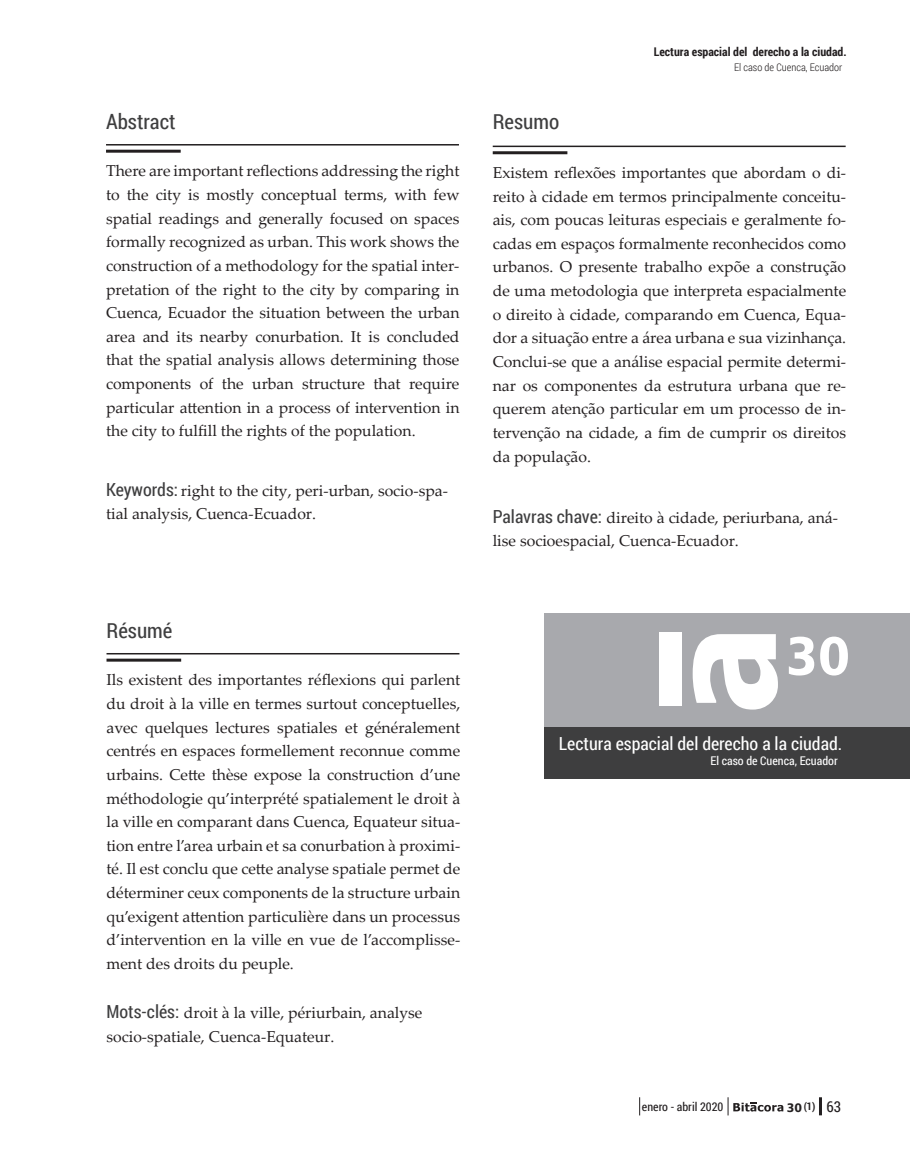
<style>
.page{position:relative;width:910px;height:1166px;background:#fff}
.page>*{position:absolute;margin:0;border:0;box-sizing:border-box;transform-origin:0 0}
.t1{font:700 51.45px "DejaVu Sans Condensed";color:#fff}
.t2{font:21px "Roboto Condensed";color:#3e3e3f}
.t3{font:18px "Roboto Condensed";color:#fff}
.RESUM{font:15.75px/23.7px "Palatino Linotype";color:#231f20;text-align:justify}
.t4{font:700 12px "Roboto Condensed";color:#231f20}
.t5{font:12px "Roboto Condensed";color:#fff}
.t6{font:12px "Roboto Condensed";color:#231f20}
.t7{font:300 10.5px "Roboto Condensed";color:#231f20}
.t8{font:700 10.5px "Roboto Condensed";color:#231f20}
.s1{font-family:"Roboto Condensed";font-size:18px;color:#3e3e3f}
.s2{font-family:"DejaVu Sans Condensed";font-size:11.7px}
.s3{font-weight:400;font-size:15px}
</style>
<div class="page">
<hr style="left:0;top:611px;width:1px;height:554px;background:#3e3e3f">
<div style="left:544px;top:613px;width:366px;height:158px;background:#a8a9ad"></div>
<div style="left:544px;top:727px;width:366px;height:51px;background:#3e3e3f"></div>
<div style="left:659px;top:631px;width:22px;height:74px;background:#fff"></div>
<svg style="left:693px;top:634px;width:85px;height:75px"></svg>
<hr style="left:819px;top:1096px;width:3px;height:18px;background:#231f20">
<svg style="left:639px;top:1097px;width:1px;height:18px"></svg>
<svg style="left:728px;top:1097px;width:55px;height:18px"></svg>
<hr style="left:106px;top:144px;width:353px;height:1px;background:#231f20">
<hr style="left:106px;top:150px;width:75px;height:3px;background:#231f20">
<hr style="left:493px;top:145px;width:353px;height:2px;background:#231f20">
<hr style="left:493px;top:151px;width:74px;height:3px;background:#231f20">
<hr style="left:107px;top:652px;width:352px;height:2px;background:#231f20">
<hr style="left:107px;top:658px;width:74px;height:3px;background:#231f20">
<p class="t2" style="left:106px;top:107px;width:71px">Abstract</p>
<p class="RESUM" style="left:106px;top:158px;width:355px">There are important reflections addressing the right to the city is mostly conceptual terms, with few spatial readings and generally focused on spaces formally recognized as urban. This work shows the construction of a methodology for the spatial inter&shy;pretation of the right to the city by comparing in Cuenca, Ecuador the situation between the urban area and its nearby conurbation. It is concluded that the spatial analysis allows determining those components of the urban structure that require particular attention in a process of intervention in the city to fulfill the rights of the population.</p>
<p class="RESUM" style="left:106px;top:477px;width:343px"><span class="s1">Keywords:</span> right to the city, peri-urban, socio-spa&shy;tial analysis, Cuenca-Ecuador.</p>
<p class="t2" style="left:107px;top:615px;width:67px">Résumé</p>
<p class="RESUM" style="left:107px;top:667px;width:355px">Ils existent des importantes réflexions qui parlent du droit à la ville en termes surtout conceptuelles, avec quelques lectures spatiales et généralement centrés en espaces formellement reconnue comme urbains. Cette thèse expose la construction d’une méthodologie qu’interprété spatialement le droit à la ville en comparant dans Cuenca, Equateur situa&shy;tion entre l’area urbain et sa conurbation à proximi&shy;té. Il est conclu que cette analyse spatiale permet de déterminer ceux components de la structure urbain qu’exigent attention particulière dans un processus d’intervention en la ville en vue de l’accomplisse&shy;ment des droits du peuple.</p>
<p class="RESUM" style="left:107px;top:999px;width:317px"><span class="s1">Mots-clés:</span> droit à la ville, périurbain, analyse socio-spatiale, Cuenca-Equateur.</p>
<p class="t4" style="left:654px;top:43px;width:194px">Lectura espacial del derecho a la ciudad.</p>
<p class="t7" style="left:734px;top:60px;width:110px">El caso de Cuenca, Ecuador</p>
<p class="t2" style="left:493px;top:107px;width:68px">Resumo</p>
<p class="RESUM" style="left:493px;top:160px;width:355px">Existem reflexões importantes que abordam o di&shy;reito à cidade em termos principalmente conceitu&shy;ais, com poucas leituras especiais e geralmente fo&shy;cadas em espaços formalmente reconhecidos como urbanos. O presente trabalho expõe a construção de uma metodologia que interpreta espacialmente o direito à cidade, comparando em Cuenca, Equa&shy;dor a situação entre a área urbana e sua vizinhança.<br>Conclui-se que a análise espacial permite determi&shy;nar os componentes da estrutura urbana que re&shy;querem atenção particular em um processo de in&shy;tervenção na cidade, a fim de cumprir os direitos da população.</p>
<p class="RESUM" style="left:493px;top:504px;width:347px"><span class="s1">Palavras chave:</span> direito à cidade, periurbana, aná&shy;lise socioespacial, Cuenca-Ecuador.</p>
<h1 class="t1" style="left:786px;top:614px;width:66px">30</h1>
<p class="t3" style="left:559px;top:731px;width:285px">Lectura espacial del derecho a la ciudad.</p>
<p class="t5" style="left:710px;top:752px;width:129px">El caso de Cuenca, Ecuador</p>
<p class="t6" style="left:642px;top:1098px;width:83px">enero - abril 2020</p>
<p class="t8" style="left:787px;top:1098px;width:56px"><span class="s2">30</span>(1) <span class="s3">63</span></p>
</div>
